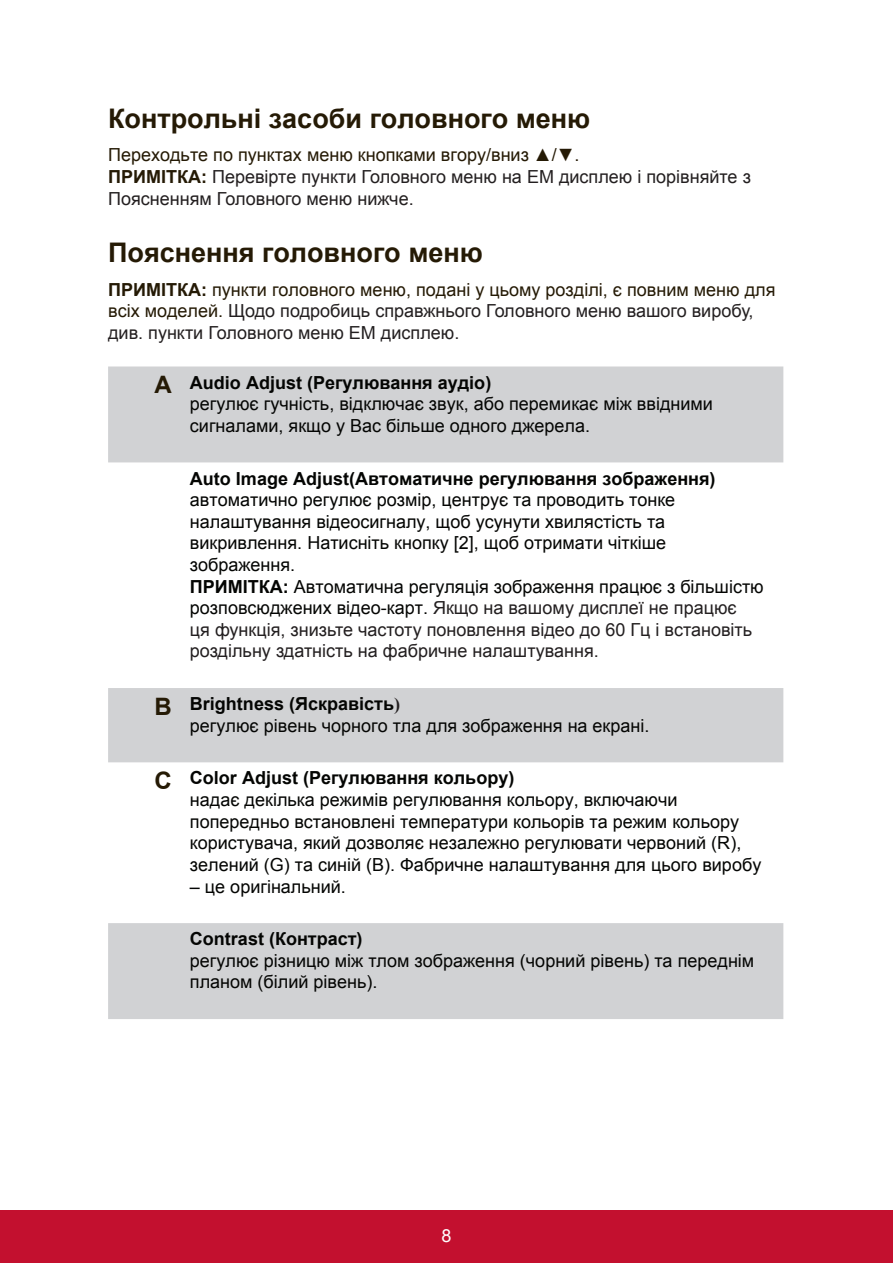
<style>
.page{position:relative;width:893px;height:1263px;background:#fff}
.page>*{position:absolute;margin:0;border:0;box-sizing:border-box;transform-origin:0 0}
.t1{font:700 27px "Arial";color:#251a05}
.t2{font:18px/21.6px "Arial";color:#040503}
.t3{font:18px/21.6px "Arial";color:#231f20}
.t4{font:700 18px "Arial";color:#040503}
.t5{font:18px "Arial";color:#fff}
.s1{color:#251a05}
.s2{font-weight:700;color:#251a05}
.s3{font-weight:700;font-size:24px;color:#251a05}
.s4{font-weight:700}
.s5{color:#231f20}
.s6{font-family:"Times New Roman";font-weight:700;color:#231f20}
</style>
<div class="page">
<div style="left:0;top:1210px;width:892px;height:53px;background:#c3102f"></div>
<svg style="left:108px;top:366px;width:675px;height:653px"></svg>
<h1 class="t1" style="left:108px;top:100px;width:483px">Контрольні засоби головного меню</h1>
<p class="t3" style="left:108px;top:144px;width:644px"><span class="s1">Переходьте по пунктах меню кнопками вгору/вниз ▲/▼.<br></span><span class="s2">ПРИМІТКА:</span> Перевірте пункти Головного меню на ЕМ дисплею і порівняйте з<br>Поясненням Головного меню нижче.</p>
<h1 class="t1" style="left:108px;top:234px;width:376px">Пояснення головного меню</h1>
<p class="t3" style="left:108px;top:279px;width:668px"><span class="s2">ПРИМІТКА:</span> <span class="s1">пункти головного меню, подані у цьому розділі, є повним меню для всіх моделей.</span> Щодо подробиць справжнього Головного меню вашого виробу, див. пункти Головного меню ЕМ дисплею.</p>
<p class="t2" style="left:190px;top:372px;width:524px;text-indent:-35px"><span class="s3">A</span> <span class="s4">Audio Adjust (Регулювання аудіо)<br></span>регулює гучність, відключає звук, або перемикає між ввідними сигналами, якщо у Вас більше одного джерела.</p>
<p class="t4" style="left:190px;top:466px;width:527px">Auto Image Adjust(Автоматичне регулювання зображення)</p>
<p class="t2" style="left:190px;top:489px;width:575px">автоматично регулює розмір, центрує та проводить тонке налаштування відеосигналу, щоб усунути хвилястість та викривлення. Натисніть кнопку [2], щоб отримати чіткіше зображення.<br><span class="s4">ПРИМІТКА:</span> Автоматична регуляція зображення працює з більшістю розповсюджених відео-карт. <span class="s5">Якщо на вашому дисплеї не працює<br>ця функція, знизьте частоту поновлення відео до 60 Гц і встановіть роздільну здатність на фабричне налаштування.</span></p>
<p class="t2" style="left:190px;top:693px;width:461px;text-indent:-35px"><span class="s3">B</span> <span class="s4">Brightness (Яскравість</span><span class="s6">)<br></span>регулює рівень чорного тла для зображення на екрані.</p>
<p class="t2" style="left:190px;top:767px;width:572px;text-indent:-35px"><span class="s3">C</span> <span class="s4">Color Adjust (Регулювання кольору)<br></span>надає декілька режимів регулювання кольору, включаючи попередньо встановлені температури кольорів та режим кольору користувача, який дозволяє незалежно регулювати червоний (R), зелений (G) та синій (В). Фабричне налаштування для цього виробу</p>
<p class="t2" style="left:190px;top:875px;width:157px">– це оригінальний.</p>
<p class="t4" style="left:190px;top:927px;width:174px">Contrast (Контраст)</p>
<p class="t2" style="left:190px;top:950px;width:565px">регулює різницю між тлом зображення (чорний рівень) та переднім планом (білий рівень).</p>
<p class="t5" style="left:441px;top:1223px;width:12px">8</p>
</div>
